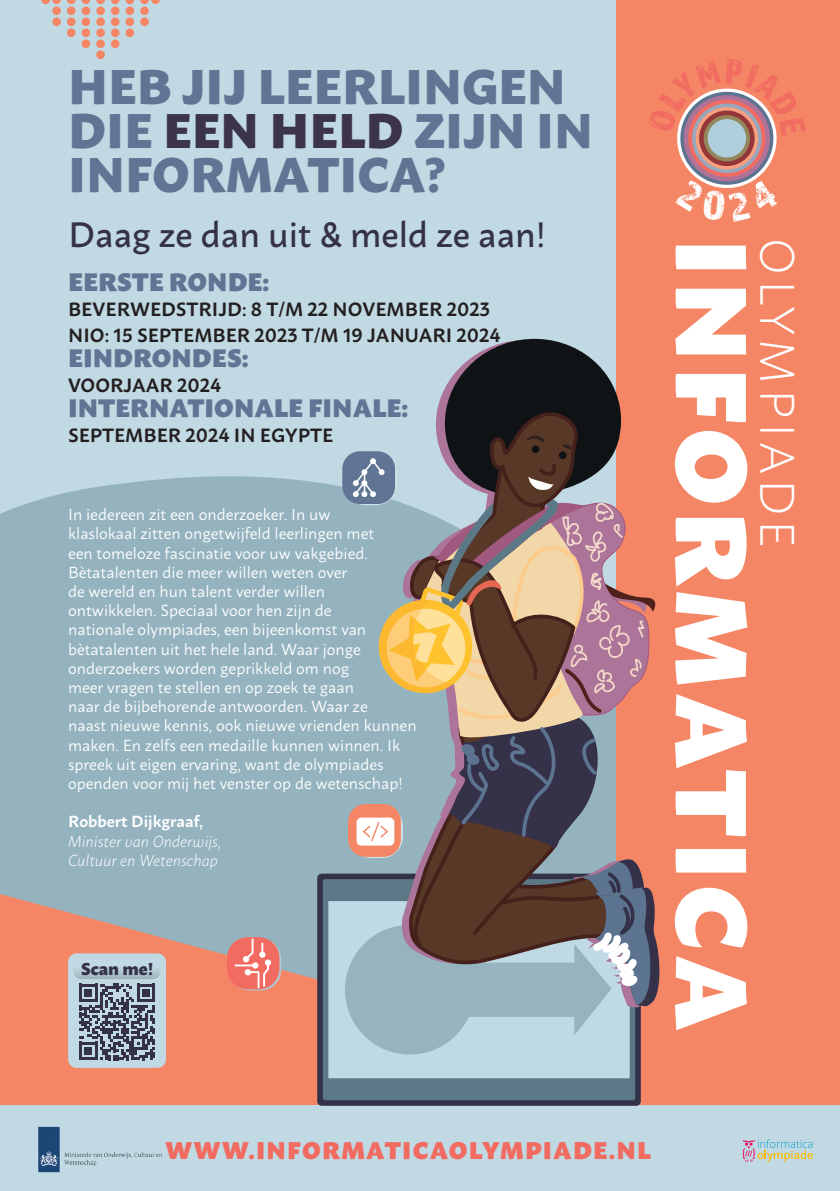
<style>
.page{position:relative;width:840px;height:1191px;background:#fff}
.page>*{position:absolute;margin:0;border:0;box-sizing:border-box;transform-origin:0 0}
.t1{font:900 99.2px "Macho";letter-spacing:.05em;color:#fff}
.platte_tekst{font:800 48.4px/43.8px "Macho";color:#607594}
.t2{font:300 48px "Macho";letter-spacing:.1em;color:#fff}
.platte_tekst-2{font:500 35px "Macho";color:#353149}
.platte_tekst-3{font:900 25.2px "Macho";color:#607594}
.platte_tekst-4{font:900 24px "Macho";letter-spacing:.05em;color:#f26b61}
.platte_tekst-5{font:600 19.2px "Macho";color:#231f20}
.platte_tekst-6{font:800 17px "Macho";color:#353149}
.Platte_tekst{font:16px/19.2px "Macho";color:#fff}
.Platte_tekst-2{font:italic 300 16px/19.2px "Macho";color:#fff}
.s1{color:#3c3449}
.s2{font-weight:600;font-style:normal}
</style>
<div class="page">
<div style="left:0;top:0;width:839px;height:1191px;background:#c1d9e3"></div>
<div style="left:0;top:476px;width:345px;height:418px;background:#94b3bf"></div>
<div style="left:616px;top:0;width:223px;height:1191px;background:#f58665"></div>
<svg style="left:0;top:894px;width:641px;height:211px;background:#de907a"></svg>
<div style="left:0;top:1105px;width:839px;height:86px;background:#c1d9e3"></div>
<svg style="left:742px;top:1139px;width:70px;height:22px"></svg>
<img style="left:38px;top:1126px;width:124px;height:47px">
<div style="left:111px;top:28px;width:8px;height:9px;background:#f58665;border-radius:50%"></div>
<div style="left:125px;top:28px;width:9px;height:9px;background:#f58665;border-radius:50%"></div>
<div style="left:82px;top:28px;width:8px;height:9px;background:#f58665;border-radius:50%"></div>
<div style="left:96px;top:28px;width:9px;height:9px;background:#f58665;border-radius:50%"></div>
<div style="left:67px;top:28px;width:8px;height:9px;background:#f58665;border-radius:50%"></div>
<div style="left:111px;top:39px;width:8px;height:9px;background:#f58665;border-radius:50%"></div>
<div style="left:82px;top:39px;width:8px;height:9px;background:#f58665;border-radius:50%"></div>
<div style="left:96px;top:39px;width:9px;height:9px;background:#f58665;border-radius:50%"></div>
<div style="left:96px;top:50px;width:9px;height:9px;background:#f58665;border-radius:50%"></div>
<div style="left:111px;top:17px;width:8px;height:9px;background:#f58665;border-radius:50%"></div>
<div style="left:125px;top:17px;width:9px;height:9px;background:#f58665;border-radius:50%"></div>
<div style="left:140px;top:17px;width:9px;height:9px;background:#f58665;border-radius:50%"></div>
<div style="left:82px;top:17px;width:8px;height:9px;background:#f58665;border-radius:50%"></div>
<div style="left:96px;top:17px;width:9px;height:9px;background:#f58665;border-radius:50%"></div>
<div style="left:67px;top:17px;width:8px;height:9px;background:#f58665;border-radius:50%"></div>
<div style="left:52px;top:17px;width:9px;height:9px;background:#f58665;border-radius:50%"></div>
<div style="left:111px;top:7px;width:8px;height:8px;background:#f58665;border-radius:50%"></div>
<div style="left:125px;top:7px;width:9px;height:8px;background:#f58665;border-radius:50%"></div>
<div style="left:140px;top:7px;width:9px;height:8px;background:#f58665;border-radius:50%"></div>
<div style="left:82px;top:7px;width:8px;height:8px;background:#f58665;border-radius:50%"></div>
<div style="left:96px;top:7px;width:9px;height:8px;background:#f58665;border-radius:50%"></div>
<div style="left:67px;top:7px;width:8px;height:8px;background:#f58665;border-radius:50%"></div>
<div style="left:52px;top:7px;width:9px;height:8px;background:#f58665;border-radius:50%"></div>
<svg style="left:111px;top:0;width:8px;height:4px"></svg>
<svg style="left:125px;top:0;width:9px;height:4px"></svg>
<svg style="left:140px;top:0;width:20px;height:4px"></svg>
<svg style="left:82px;top:0;width:8px;height:4px"></svg>
<svg style="left:96px;top:0;width:9px;height:4px"></svg>
<svg style="left:67px;top:0;width:8px;height:4px"></svg>
<svg style="left:41px;top:0;width:20px;height:4px"></svg>
<div style="left:68px;top:953px;width:98px;height:114px;background:#c1d9e3;border-radius:9px"></div>
<div style="left:73px;top:957px;width:88px;height:22px;background:linear-gradient(to bottom,#cbe4ee,#a7bcc5);border-radius:9px"></div>
<svg style="left:79px;top:983px;width:76px;height:77px"></svg>
<div style="left:317px;top:873px;width:323px;height:232px;background:#333148;border-radius:5px"></div>
<div style="left:322px;top:879px;width:313px;height:221px;background:#5b7886;border-radius:2px"></div>
<div style="left:328px;top:901px;width:301px;height:177px;background:#c0dae5"></div>
<svg style="left:229px;top:938px;width:52px;height:52px"></svg>
<div style="left:227px;top:937px;width:52px;height:52px;background:#f26b61;border-radius:21px"></div>
<svg style="left:234px;top:938px;width:37px;height:50px"></svg>
<div style="left:342px;top:451px;width:53px;height:53px;background:#607594;border-radius:18px"></div>
<svg style="left:345px;top:338px;width:315px;height:716px"></svg>
<hr style="left:363px;top:472px;width:2px;height:22px;background:#fff">
<svg style="left:650px;top:59px;width:155px;height:129px"></svg>
<p class="platte_tekst" style="left:68px;top:60px;width:526px">HEB JIJ LEERLINGEN<br>DIE <span class="s1">EEN HELD</span> ZIJN IN</p>
<p class="platte_tekst" style="left:68px;top:147px;width:378px">INFORMATICA?</p>
<p class="platte_tekst-2" style="left:68px;top:203px;width:479px">Daag ze dan uit &amp; meld ze aan!</p>
<p class="platte_tekst-3" style="left:68px;top:259px;width:203px">EERSTE RONDE:</p>
<p class="platte_tekst-5" style="left:68px;top:292px;width:423px">BEVERWEDSTRIJD: 8 T/M 22 NOVEMBER 2023</p>
<p class="platte_tekst-5" style="left:68px;top:318px;width:434px">NIO: 15 SEPTEMBER 2023 T/M 19 JANUARI 2024</p>
<p class="platte_tekst-3" style="left:68px;top:335px;width:182px">EINDRONDES:</p>
<p class="platte_tekst-5" style="left:68px;top:368px;width:155px">VOORJAAR 2024</p>
<p class="platte_tekst-3" style="left:68px;top:385px;width:341px">INTERNATIONALE FINALE:</p>
<p class="platte_tekst-5" style="left:68px;top:418px;width:266px">SEPTEMBER 2024 IN EGYPTE</p>
<p class="Platte_tekst" style="left:68px;top:503px;width:350px">In iedereen zit een onderzoeker. In uw<br>klaslokaal zitten ongetwijfeld leerlingen met<br>een tomeloze fascinatie voor uw vakgebied.<br>Bètatalenten die meer willen weten over<br>de wereld en hun talent verder willen ontwikkelen. Speciaal voor hen zijn de<br>nationale olympiades, een bijeenkomst van bètatalenten uit het hele land. Waar jonge onderzoekers worden geprikkeld om nog<br>meer vragen te stellen en op zoek te gaan<br>naar de bijbehorende antwoorden. Waar ze<br>naast nieuwe kennis, ook nieuwe vrienden kunnen maken. En zelfs een medaille kunnen winnen. Ik spreek uit eigen ervaring, want de olympiades openden voor mij het venster op de wetenschap!</p>
<p class="Platte_tekst-2" style="left:68px;top:811px;width:154px"><span class="s2">Robbert Dijkgraaf,<br></span>Minister van Onderwijs,</p>
<p class="Platte_tekst-2" style="left:68px;top:849px;width:151px">Cultuur en Wetenschap</p>
<p class="platte_tekst-6" style="left:81px;top:953px;width:74px">Scan me!</p>
<p class="t1" style="left:802px;top:238px;width:794px;rotate:90deg">INFORMATICA</p>
<p class="t2" style="left:818px;top:238px;width:310px;rotate:90deg">OLYMPIADE</p>
<p class="platte_tekst-4" style="left:165px;top:1128px;width:487px">WWW.INFORMATICAOLYMPIADE.NL</p>
</div>
